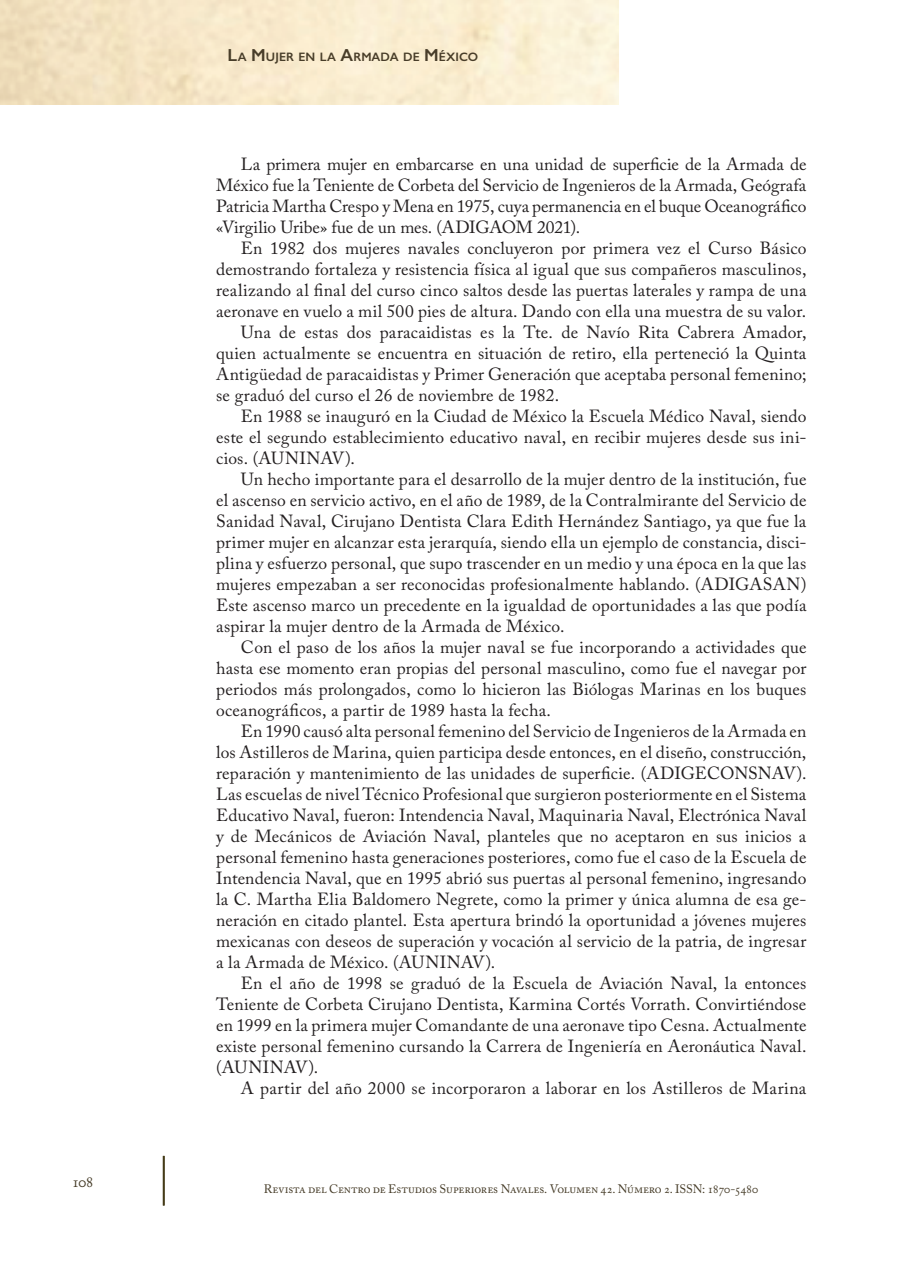
<style>
.page{position:relative;width:908px;height:1270px;background:#fff}
.page>*{position:absolute;margin:0;border:0;box-sizing:border-box;transform-origin:0 0}
._05_Normal{font:17.5px/21px "Adobe Caslon Pro";letter-spacing:.01em;color:#231f20;text-align:justify}
.t1{font:15.75px "Adobe Caslon Pro";color:#473d29}
.t2{font:12.25px "Adobe Caslon Pro";letter-spacing:-.015em;color:#473d29}
.t3{font:600 12.25px "Gill Sans";letter-spacing:.005em;color:#483d29}
.s1{font-family:"Aller";color:#fff}
.s2{font-size:17.5px}
</style>
<div class="page">
<hr style="left:163px;top:1156px;width:2px;height:49px;background:#453b18">
<p class="t1" style="left:68px;top:1173px;width:27px"><span class="s1">1</span>108</p>
<p class="t3" style="left:227px;top:49px;width:252px"><span class="s2">L</span>A <span class="s2">M</span>UJER EN LA <span class="s2">A</span>RMADA DE <span class="s2">M</span>ÉXICO</p>
<p class="_05_Normal" style="left:216px;top:153px;width:592px;text-indent:25px">La primera mujer en embarcarse en una unidad de superficie de la Armada de México fue la Teniente de Corbeta del Servicio de Ingenieros de la Armada, Geógrafa Patricia Martha Crespo y Mena en 1975, cuya permanencia en el buque Oceanográfico «Virgilio Uribe» fue de un mes. (ADIGAOM 2 021).</p>
<p class="_05_Normal" style="left:216px;top:237px;width:592px;text-indent:25px">En 1982 dos mujeres navales concluyeron por primera vez el Curso Básico demostrando fortaleza y resistencia física al igual que sus compañeros masculinos, realizando al final del curso cinco saltos desde las puertas laterales y rampa de una aeronave en vuelo a mil 500 pies de altura. Dando con ella una muestra de su valor.</p>
<p class="_05_Normal" style="left:216px;top:321px;width:592px;text-indent:25px">Una de estas dos paracaidistas es la Tte. de Navío Rita Cabrera Amador, quien actualmente se encuentra en situación de retiro, ella perteneció la Quinta Antigüedad de paracaidistas y Primer Generación que aceptaba personal femenino; se graduó del curso el 2 6 de noviembre de 1982 .</p>
<p class="_05_Normal" style="left:216px;top:405px;width:592px;text-indent:25px">En 1988 se inauguró en la Ciudad de México la Escuela Médico Naval, siendo este el segundo establecimiento educativo naval, en recibir mujeres desde sus ini&shy;cios. (AUNINAV).</p>
<p class="_05_Normal" style="left:216px;top:468px;width:592px;text-indent:25px">Un hecho importante para el desarrollo de la mujer dentro de la institución, fue el ascenso en servicio activo, en el año de 1989, de la Contralmirante del Servicio de Sanidad Naval, Cirujano Dentista Clara Edith Hernández Santiago, ya que fue la primer mujer en alcanzar esta jerarquía, siendo ella un ejemplo de constancia, disci&shy;plina y esfuerzo personal, que supo trascender en un medio y una época en la que las mujeres empezaban a ser reconocidas profesionalmente hablando. (ADIGASAN)<br>Este ascenso marco un precedente en la igualdad de oportunidades a las que podía aspirar la mujer dentro de la Armada de México.</p>
<p class="_05_Normal" style="left:216px;top:636px;width:592px;text-indent:25px">Con el paso de los años la mujer naval se fue incorporando a actividades que hasta ese momento eran propias del personal masculino, como fue el navegar por periodos más prolongados, como lo hicieron las Biólogas Marinas en los buques oceanográficos, a partir de 1989 hasta la fecha.</p>
<p class="_05_Normal" style="left:216px;top:720px;width:592px;text-indent:25px">En 1990 causó alta personal femenino del Servicio de Ingenieros de la Armada en los Astilleros de Marina, quien participa desde entonces, en el diseño, construcción, reparación y mantenimiento de las unidades de superficie. (ADIGECONSNAV).<br>Las escuelas de nivel Técnico Profesional que surgieron posteriormente en el Sistema Educativo Naval, fueron: Intendencia Naval, Maquinaria Naval, Electrónica Naval y de Mecánicos de Aviación Naval, planteles que no aceptaron en sus inicios a personal femenino hasta generaciones posteriores, como fue el caso de la Escuela de Intendencia Naval, que en 1995 abrió sus puertas al personal femenino, ingresando la C. Martha Elia Baldomero Negrete, como la primer y única alumna de esa ge&shy;neración en citado plantel. Esta apertura brindó la oportunidad a jóvenes mujeres mexicanas con deseos de superación y vocación al servicio de la patria, de ingresar a la Armada de México. (AUNINAV).</p>
<p class="_05_Normal" style="left:216px;top:972px;width:592px;text-indent:25px">En el año de 1998 se graduó de la Escuela de Aviación Naval, la entonces Teniente de Corbeta Cirujano Dentista, Karmina Cortés Vorrath. Convirtiéndose en 1999 en la primera mujer Comandante de una aeronave tipo Cesna. Actualmente existe personal femenino cursando la Carrera de Ingeniería en Aeronáutica Naval. (AUNINAV).</p>
<p class="_05_Normal" style="left:241px;top:1077px;width:567px">A partir del año 2 000 se incorporaron a laborar en los Astilleros de Marina</p>
<p class="t2" style="left:264px;top:1182px;width:496px">Revista del Centro de Estudios Superiores Navales. Volumen 42. Número 2. ISSN: 1870-5480</p>
</div>
